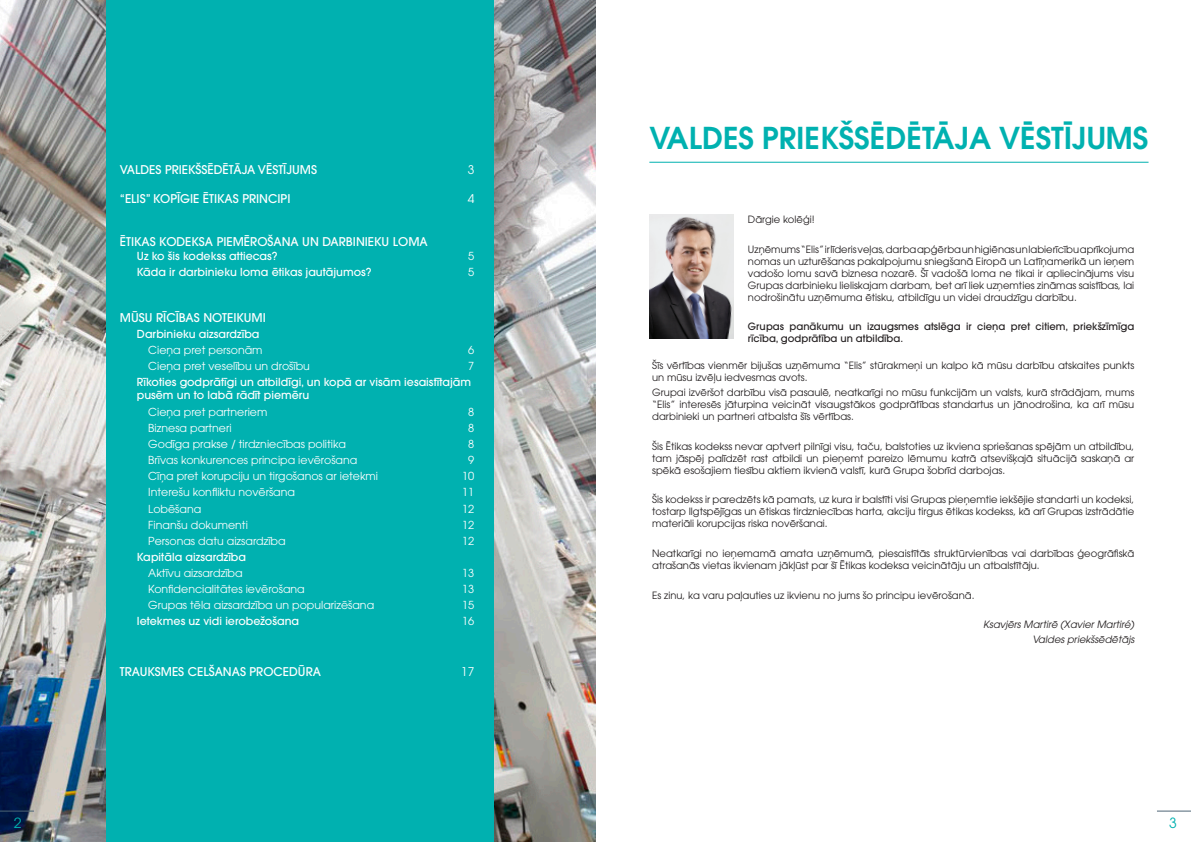
<style>
.page{position:relative;width:1191px;height:842px;background:#fff}
.page>*{position:absolute;margin:0;border:0;box-sizing:border-box;transform-origin:0 0}
.Titre_vert{font:600 30px "ITC Avant Garde Pro";color:#00b1b0}
.t1{font:14px "ITC Avant Garde Pro";color:#00b1b0}
.t2{font:500 12px "ITC Avant Garde Pro";color:#fff}
.t3{font:12px "ITC Avant Garde Pro";color:#fff}
.t4{font:11px "ITC Avant Garde Pro";color:#fff}
.t5{font:500 11px/13.2px "ITC Avant Garde Pro";color:#fff}
.t6{font:10px/12px "ITC Avant Garde Pro";color:#231f20;text-align:justify}
.t7{font:500 10px/12px "ITC Avant Garde Pro";color:#231f20}
.t8{font:italic 10px "ITC Avant Garde Pro";color:#231f20}
</style>
<div class="page">
<img style="left:0;top:0;width:595px;height:842px">
<div style="left:106px;top:0;width:387px;height:842px;background:#00b1b0"></div>
<img style="left:649px;top:214px;width:84px;height:125px">
<hr style="left:649px;top:162px;width:499px;height:1px;background:#00b1b0">
<hr style="left:0;top:810px;width:34px;height:1px;background:#4d6576">
<hr style="left:1157px;top:810px;width:34px;height:1px;background:#4d6576">
<p class="t2" style="left:120px;top:162px;width:199px">VALDES PRIEKŠSĒDĒTĀJA VĒSTĪJUMS</p>
<p class="t3" style="left:468px;top:163px;width:8px">3</p>
<p class="t2" style="left:120px;top:191px;width:172px">“ELIS” KOPĪGIE ĒTIKAS PRINCIPI</p>
<p class="t3" style="left:468px;top:191px;width:8px">4</p>
<p class="t2" style="left:120px;top:234px;width:309px">ĒTIKAS KODEKSA PIEMĒROŠANA UN DARBINIEKU LOMA</p>
<p class="t5" style="left:137px;top:249px;width:142px">Uz ko šis kodekss attiecas?</p>
<p class="t4" style="left:468px;top:249px;width:8px">5</p>
<p class="t5" style="left:137px;top:265px;width:236px">Kāda ir darbinieku loma ētikas jautājumos?</p>
<p class="t4" style="left:468px;top:265px;width:8px">5</p>
<p class="t2" style="left:120px;top:310px;width:147px">MŪSU RĪCĪBAS NOTEIKUMI</p>
<p class="t5" style="left:137px;top:327px;width:124px">Darbinieku aizsardzība</p>
<p class="t4" style="left:148px;top:343px;width:116px">Cieņa pret personām</p>
<p class="t4" style="left:468px;top:343px;width:8px">6</p>
<p class="t4" style="left:148px;top:359px;width:163px">Cieņa pret veselību un drošību</p>
<p class="t4" style="left:468px;top:359px;width:8px">7</p>
<p class="t5" style="left:137px;top:375px;width:336px">Rīkoties godprātīgi un atbildīgi, un kopā ar visām iesaistītajām pusēm un to labā rādīt piemēru</p>
<p class="t4" style="left:148px;top:405px;width:121px">Cieņa pret partneriem</p>
<p class="t4" style="left:468px;top:405px;width:8px">8</p>
<p class="t4" style="left:148px;top:421px;width:85px">Biznesa partneri</p>
<p class="t4" style="left:468px;top:421px;width:8px">8</p>
<p class="t4" style="left:148px;top:437px;width:199px">Godīga prakse / tirdzniecības politika</p>
<p class="t4" style="left:468px;top:437px;width:8px">8</p>
<p class="t4" style="left:148px;top:453px;width:210px">Brīvas konkurences principa ievērošana</p>
<p class="t4" style="left:468px;top:453px;width:8px">9</p>
<p class="t4" style="left:148px;top:470px;width:231px">Cīņa pret korupciju un tirgošanos ar ietekmi</p>
<p class="t4" style="left:462px;top:470px;width:14px">10</p>
<p class="t4" style="left:148px;top:486px;width:148px">Interešu konfliktu novēršana</p>
<p class="t4" style="left:462px;top:486px;width:14px">11</p>
<p class="t4" style="left:148px;top:502px;width:54px">Lobēšana</p>
<p class="t4" style="left:462px;top:502px;width:14px">12</p>
<p class="t4" style="left:148px;top:518px;width:101px">Finanšu dokumenti</p>
<p class="t4" style="left:462px;top:518px;width:14px">12</p>
<p class="t4" style="left:148px;top:534px;width:139px">Personas datu aizsardzība</p>
<p class="t4" style="left:462px;top:534px;width:14px">12</p>
<p class="t5" style="left:137px;top:550px;width:111px">Kapitāla aizsardzība</p>
<p class="t4" style="left:148px;top:566px;width:96px">Aktīvu aizsardzība</p>
<p class="t4" style="left:462px;top:566px;width:14px">13</p>
<p class="t4" style="left:148px;top:582px;width:158px">Konfidencialitātes ievērošana</p>
<p class="t4" style="left:462px;top:582px;width:14px">13</p>
<p class="t4" style="left:148px;top:598px;width:227px">Grupas tēla aizsardzība un popularizēšana</p>
<p class="t4" style="left:462px;top:598px;width:14px">15</p>
<p class="t5" style="left:137px;top:614px;width:164px">Ietekmes uz vidi ierobežošana</p>
<p class="t4" style="left:462px;top:614px;width:14px">16</p>
<p class="t2" style="left:120px;top:664px;width:203px">TRAUKSMES CELŠANAS PROCEDŪRA</p>
<p class="t3" style="left:461px;top:665px;width:15px">17</p>
<p class="Titre_vert" style="left:649px;top:118px;width:500px">VALDES PRIEKŠSĒDĒTĀJA VĒSTĪJUMS</p>
<p class="t6" style="left:748px;top:213px;width:68px">Dārgie kolēģi!</p>
<p class="t6" style="left:748px;top:243px;width:388px">Uzņēmums “Elis” ir līderis veļas, darba apģērba un higiēnas un labierīcību aprīkojuma nomas un uzturēšanas pakalpojumu sniegšanā Eiropā un Latīņamerikā un ieņem vadošo lomu savā biznesa nozarē. Šī vadošā loma ne tikai ir apliecinājums visu Grupas darbinieku lieliskajam darbam, bet arī liek uzņemties zināmas saistības, lai nodrošinātu uzņēmuma ētisku, atbildīgu un videi draudzīgu darbību.</p>
<p class="t7" style="left:748px;top:320px;width:388px">Grupas panākumu un izaugsmes atslēga ir cieņa pret citiem, priekšzīmīga rīcība, godprātība un atbildība.</p>
<p class="t6" style="left:652px;top:359px;width:483px">Šīs vērtības vienmēr bijušas uzņēmuma “Elis” stūrakmeņi un kalpo kā mūsu darbību atskaites punkts un mūsu izvēļu iedvesmas avots.</p>
<p class="t6" style="left:652px;top:386px;width:483px">Grupai izvēršot darbību visā pasaulē, neatkarīgi no mūsu funkcijām un valsts, kurā strādājam, mums “Elis” interesēs jāturpina veicināt visaugstākos godprātības standartus un jānodrošina, ka arī mūsu darbinieki un partneri atbalsta šīs vērtības.</p>
<p class="t6" style="left:652px;top:440px;width:483px">Šis Ētikas kodekss nevar aptvert pilnīgi visu, taču, balstoties uz ikviena spriešanas spējām un atbildību, tam jāspēj palīdzēt rast atbildi un pieņemt pareizo lēmumu katrā atsevišķajā situācijā saskaņā ar spēkā esošajiem tiesību aktiem ikvienā valstī, kurā Grupa šobrīd darbojas.</p>
<p class="t6" style="left:652px;top:493px;width:483px">Šis kodekss ir paredzēts kā pamats, uz kura ir balstīti visi Grupas pieņemtie iekšējie standarti un kodeksi, tostarp Ilgtspējīgas un ētiskas tirdzniecības harta, akciju tirgus ētikas kodekss, kā arī Grupas izstrādātie materiāli korupcijas riska novēršanai.</p>
<p class="t6" style="left:652px;top:547px;width:483px">Neatkarīgi no ieņemamā amata uzņēmumā, piesaistītās struktūrvienības vai darbības ģeogrāfiskā atrašanās vietas ikvienam jākļūst par šī Ētikas kodeksa veicinātāju un atbalstītāju.</p>
<p class="t6" style="left:652px;top:589px;width:324px">Es zinu, ka varu paļauties uz ikvienu no jums šo principu ievērošanā.</p>
<p class="t8" style="left:983px;top:618px;width:155px">Ksavjērs Martirē (Xavier Martiré)</p>
<p class="t8" style="left:1032px;top:633px;width:106px">Valdes priekšsēdētājs</p>
<h2 class="t1" style="left:14px;top:814px;width:9px">2</h2>
<h2 class="t1" style="left:1169px;top:814px;width:9px">3</h2>
</div>
